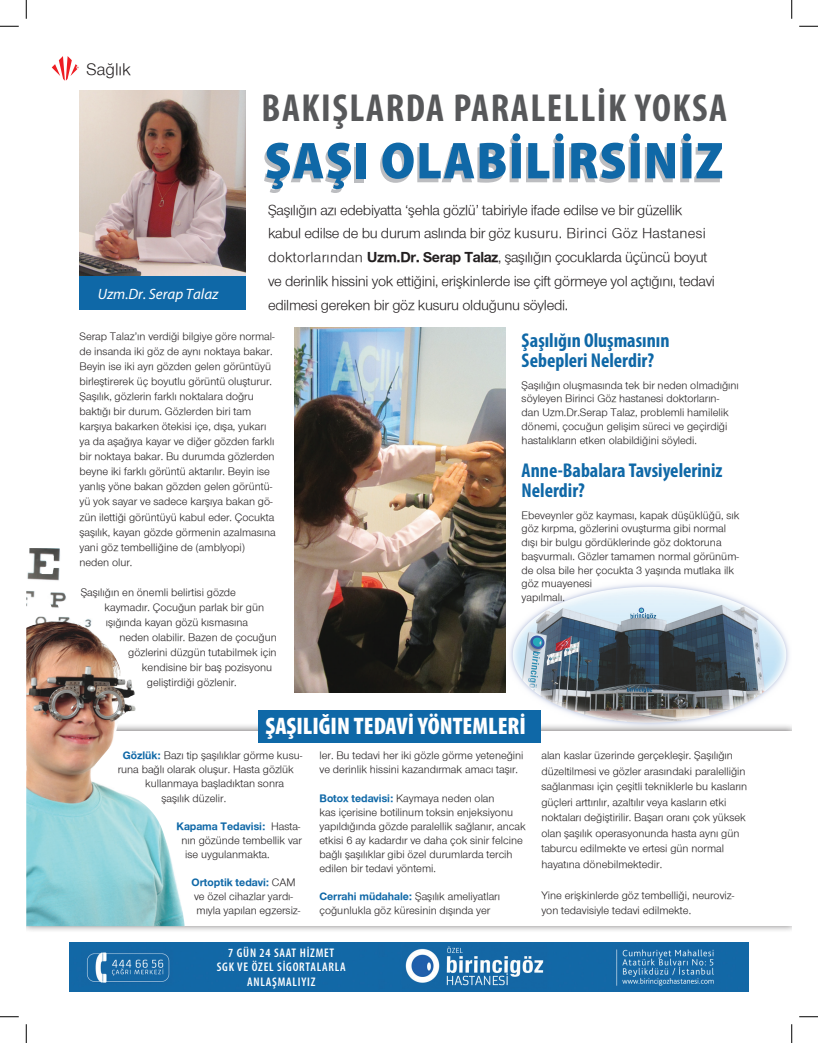
<style>
.page{position:relative;width:818px;height:1043px;background:#fff}
.page>*{position:absolute;margin:0;border:0;box-sizing:border-box;transform-origin:0 0}
.t1{font:900 semi-condensed 52.25px "Myriad Pro";letter-spacing:.02em;color:#0f68a7}
.t2{font:700 condensed 39.25px "Myriad Pro";letter-spacing:.04em;color:#57585a}
.t3{font:900 condensed 24px "Myriad Pro";color:#fff}
.t4{font:700 condensed 20px/20px "Myriad Pro";color:#0f68a7}
.t5{font:17.5px "Nimbus Sans";color:#231f20}
.t6{font:15px/23.8px "Nimbus Sans";letter-spacing:-.02em;color:#231f20}
.t7{font:italic 15px "Myriad Pro";color:#fff}
.t8{font:600 condensed 12.5px "Myriad Pro";letter-spacing:.06em;color:#fff}
.t9{font:11.25px/15px "Nimbus Sans";color:#231f20}
.t10{font:700 11.25px "Nimbus Sans";color:#0f68a7}
.s1{font-weight:700}
.s2{font-weight:700;color:#0f68a7}
.s3{font-weight:400;color:#231f20}
</style>
<div class="page">
<img style="left:502px;top:578px;width:287px;height:145px">
<img style="left:70px;top:942px;width:678px;height:49px">
<svg style="left:52px;top:56px;width:27px;height:25px"></svg>
<img style="left:79px;top:90px;width:166px;height:186px">
<img style="left:294px;top:328px;width:211px;height:364px">
<div style="left:79px;top:276px;width:166px;height:33px;background:#0f68a7"></div>
<div style="left:26px;top:723px;width:765px;height:210px;background:#231f20;opacity:.65"></div>
<div style="left:26px;top:730px;width:765px;height:195px;background:#fff"></div>
<div style="left:258px;top:710px;width:283px;height:32px;background:#0f68a7"></div>
<img style="left:26px;top:548px;width:159px;height:378px">
<svg style="left:0;top:25px;width:19px;height:2px"></svg>
<svg style="left:799px;top:25px;width:19px;height:2px"></svg>
<svg style="left:0;top:1016px;width:19px;height:1px"></svg>
<svg style="left:799px;top:1016px;width:19px;height:1px"></svg>
<svg style="left:25px;top:0;width:2px;height:19px"></svg>
<svg style="left:25px;top:1024px;width:2px;height:18px"></svg>
<svg style="left:791px;top:0;width:1px;height:19px"></svg>
<svg style="left:791px;top:1024px;width:1px;height:18px"></svg>
<p class="t5" style="left:86px;top:59px;width:46px">Sağlık</p>
<p class="t7" style="left:98px;top:285px;width:122px">Uzm.Dr. Serap Talaz</p>
<p class="t2" style="left:261px;top:86px;width:467px">BAKIŞLARDA PARALELLİK YOKSA</p>
<p class="t1" style="left:264px;top:131px;width:460px">ŞAŞI OLABİLİRSİNİZ</p>
<p class="t6" style="left:268px;top:197px;width:448px">Şaşılığın azı edebiyatta ‘şehla gözlü’ tabiriyle ifade edilse ve bir güzellik kabul edilse de bu durum aslında bir göz kusuru. Birinci Göz Hastanesi doktorlarından <span class="s1">Uzm.Dr. Serap Talaz</span>, şaşılığın çocuklarda üçüncü boyut ve derinlik hissini yok ettiğini, erişkinlerde ise çift görmeye yol açtığını, tedavi edilmesi gereken bir göz kusuru olduğunu söyledi.</p>
<p class="t9" style="left:79px;top:328px;width:198px">Serap Talaz’ın verdiği bilgiye göre normal&shy;de insanda iki göz de aynı noktaya bakar.<br>Beyin ise iki ayrı gözden gelen görüntüyü birleştirerek üç boyutlu görüntü oluşturur.<br>Şaşılık, gözlerin farklı noktalara doğru baktığı bir durum. Gözlerden biri tam karşıya bakarken ötekisi içe, dışa, yukarı ya da aşağıya kayar ve diğer gözden farklı bir noktaya bakar. Bu durumda gözlerden beyne iki farklı görüntü aktarılır. Beyin ise yanlış yöne bakan gözden gelen görüntü&shy;yü yok sayar ve sadece karşıya bakan gö&shy;zün ilettiği görüntüyü kabul eder. Çocukta şaşılık, kayan gözde görmenin azalmasına yani göz tembelliğine de (amblyopi) neden olur.</p>
<p class="t9" style="left:81px;top:584px;width:157px">Şaşılığın en önemli belirtisi gözde</p>
<p class="t9" style="left:104px;top:599px;width:161px">kaymadır. Çocuğun parlak bir gün</p>
<p class="t9" style="left:106px;top:614px;width:144px">ışığında kayan gözü kısmasına</p>
<p class="t9" style="left:119px;top:629px;width:159px">neden olabilir. Bazen de çocuğun</p>
<p class="t9" style="left:128px;top:644px;width:150px">gözlerini düzgün tutabilmek için</p>
<p class="t9" style="left:142px;top:659px;width:132px">kendisine bir baş pozisyonu</p>
<p class="t9" style="left:147px;top:674px;width:91px">geliştirdiği gözlenir.</p>
<p class="t4" style="left:521px;top:331px;width:149px">Şaşılığın Oluşmasının</p>
<p class="t4" style="left:521px;top:351px;width:134px">Sebepleri Nelerdir?</p>
<p class="t9" style="left:521px;top:378px;width:219px;line-height:13.8px">Şaşılığın oluşmasında tek bir neden olmadığını söyleyen Birinci Göz hastanesi doktorların&shy;dan Uzm.Dr.Serap Talaz, problemli hamilelik dönemi, çocuğun gelişim süreci ve geçirdiği hastalıkların etken olabildiğini söyledi.</p>
<p class="t4" style="left:521px;top:461px;width:202px">Anne-Babalara Tavsiyeleriniz<br>Nelerdir?</p>
<p class="t9" style="left:521px;top:508px;width:219px;line-height:13.8px">Ebeveynler göz kayması, kapak düşüklüğü, sık göz kırpma, gözlerini ovuşturma gibi normal dışı bir bulgu gördüklerinde göz doktoruna başvurmalı. Gözler tamamen normal görünüm&shy;de olsa bile her çocukta 3 yaşında mutlaka ilk göz muayenesi</p>
<p class="t9" style="left:521px;top:590px;width:45px">yapılmalı.</p>
<p class="t3" style="left:265px;top:713px;width:262px">ŞAŞILIĞIN TEDAVİ YÖNTEMLERİ</p>
<p class="t9" style="left:123px;top:747px;width:181px"><span class="s2">Gözlük:</span> Bazı tip şaşılıklar görme kusu-</p>
<p class="t9" style="left:118px;top:762px;width:178px">runa bağlı olarak oluşur. Hasta gözlük</p>
<p class="t9" style="left:145px;top:776px;width:140px">kullanmaya başladıktan sonra</p>
<p class="t9" style="left:161px;top:790px;width:66px">şaşılık düzelir.</p>
<p class="t10" style="left:176px;top:819px;width:125px">Kapama Tedavisi: <span class="s3">Hasta-</span></p>
<p class="t9" style="left:181px;top:832px;width:122px">nın gözünde tembellik var</p>
<p class="t9" style="left:185px;top:846px;width:86px">ise uygulanmakta.</p>
<p class="t9" style="left:191px;top:875px;width:110px;line-height:14.1px"><span class="s2">Ortoptik tedavi:</span> CAM ve özel cihazlar yardı&shy;mıyla yapılan egzersiz-</p>
<p class="t9" style="left:319px;top:748px;width:205px;line-height:14.1px">ler. Bu tedavi her iki gözle görme yeteneğini ve derinlik hissini kazandırmak amacı taşır.</p>
<p class="t9" style="left:319px;top:790px;width:208px;line-height:14.1px"><span class="s2">Botox tedavisi:</span> Kaymaya neden olan<br>kas içerisine botilinum toksin enjeksiyonu yapıldığında gözde paralellik sağlanır, ancak etkisi 6 ay kadardır ve daha çok sinir felcine bağlı şaşılıklar gibi özel durumlarda tercih edilen bir tedavi yöntemi.</p>
<p class="t9" style="left:319px;top:889px;width:182px;line-height:14.1px"><span class="s2">Cerrahi müdahale:</span> Şaşılık ameliyatları çoğunlukla göz küresinin dışında yer</p>
<p class="t8" style="left:228px;top:946px;width:108px">7 GÜN 24 SAAT HİZMET</p>
<p class="t8" style="left:217px;top:960px;width:131px">SGK VE ÖZEL SİGORTALARLA</p>
<p class="t8" style="left:247px;top:974px;width:70px">ANLAŞMALIYIZ</p>
<p class="t9" style="left:541px;top:747px;width:207px;line-height:15.5px">alan kaslar üzerinde gerçekleşir. Şaşılığın düzeltilmesi ve gözler arasındaki paralelliğin sağlanması için çeşitli tekniklerle bu kasların güçleri arttırılır, azaltılır veya kasların etki noktaları değiştirilir. Başarı oranı çok yüksek olan şaşılık operasyonunda hasta aynı gün taburcu edilmekte ve ertesi gün normal hayatına dönebilmektedir.</p>
<p class="t9" style="left:541px;top:887px;width:194px;line-height:15.5px">Yine erişkinlerde göz tembelliği, neuroviz&shy;yon tedavisiyle tedavi edilmekte.</p>
</div>
